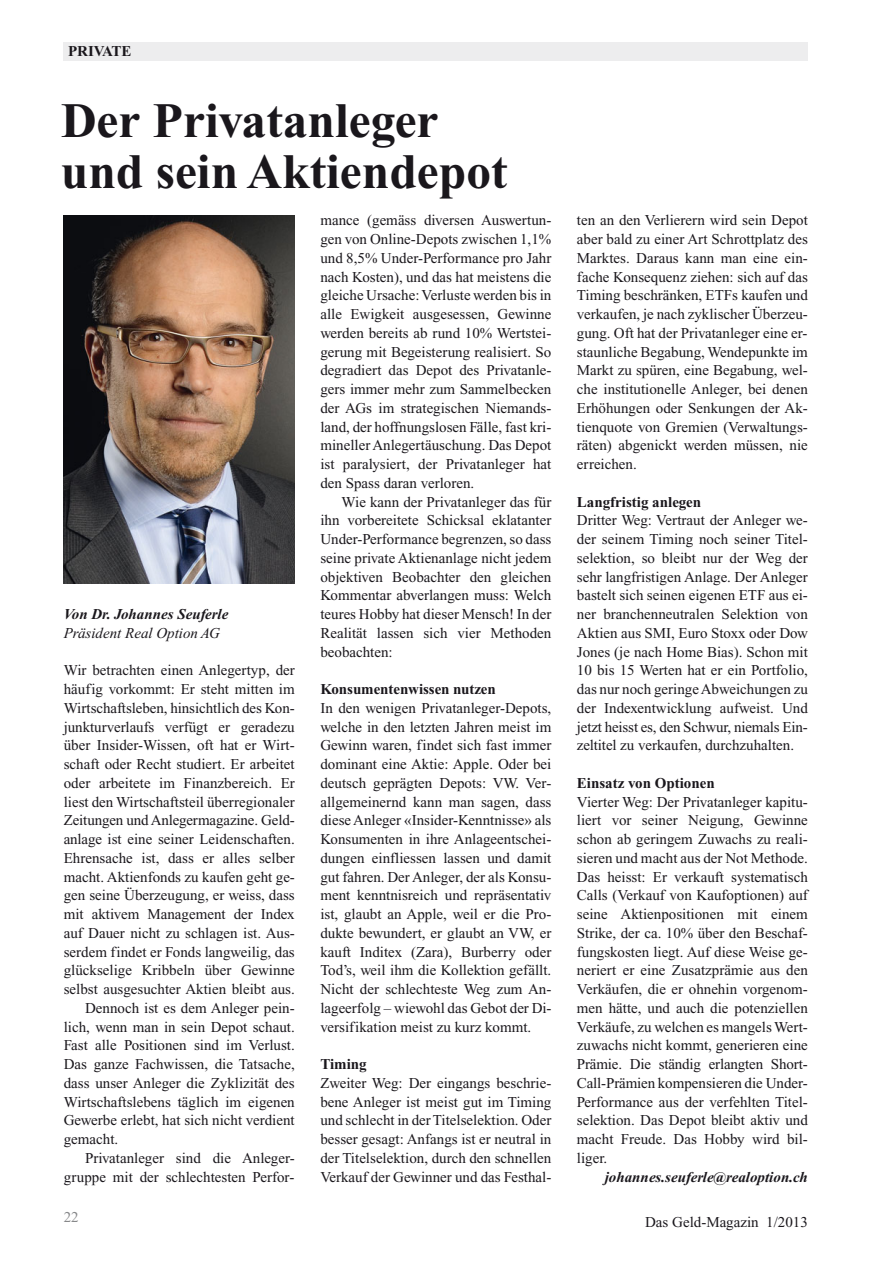
<style>
.page{position:relative;width:893px;height:1263px;background:#fff}
.page>*{position:absolute;margin:0;border:0;box-sizing:border-box;transform-origin:0 0}
.t1{font:700 49.5px/51px "Times New Roman PS Std";color:#1a171c}
.t2{font:15px/18.8px "Times New Roman PS Std";color:#1a171c;text-align:justify}
.t3{font:700 15px "Times New Roman PS Std";color:#1a171c}
.t4{font:italic 700 15px "Times New Roman PS Std";color:#1a171c}
.t5{font:italic 15px "Times New Roman PS Std";color:#1a171c}
.t6{font:15px "Times New Roman PS Std";color:#87888a}
</style>
<div class="page">
<div style="left:64px;top:43px;width:744px;height:18px;background:#ededee"></div>
<img style="left:64px;top:215px;width:231px;height:368px">
<p class="t3" style="left:68px;top:46px;width:65px">PRIVATE</p>
<h1 class="t1" style="left:61px;top:99px;width:448px">Der Privatanleger und sein Aktiendepot</h1>
<p class="t4" style="left:64px;top:609px;width:166px">Von Dr. Johannes Seuferle</p>
<p class="t5" style="left:64px;top:627px;width:158px">Präsident Real Option AG</p>
<p class="t2" style="left:64px;top:662px;width:233px">Wir betrachten einen Anlegertyp, der</p>
<p class="t2" style="left:64px;top:681px;width:233px">häufig vorkommt: Er steht mitten im</p>
<p class="t2" style="left:64px;top:700px;width:232px">Wirtschaftsleben, hinsichtlich des Kon-</p>
<p class="t2" style="left:64px;top:718px;width:233px">junkturverlaufs verfügt er geradezu</p>
<p class="t2" style="left:64px;top:737px;width:233px">über Insider-Wissen, oft hat er Wirt-</p>
<p class="t2" style="left:64px;top:756px;width:233px">schaft oder Recht studiert. Er arbeitet</p>
<p class="t2" style="left:64px;top:775px;width:233px">oder arbeitete im Finanzbereich. Er</p>
<p class="t2" style="left:64px;top:793px;width:233px">liest den Wirtschaftsteil überregionaler</p>
<p class="t2" style="left:64px;top:812px;width:232px">Zeitungen und Anlegermagazine. Geld-</p>
<p class="t2" style="left:64px;top:831px;width:233px">anlage ist eine seiner Leidenschaften.</p>
<p class="t2" style="left:64px;top:850px;width:233px">Ehrensache ist, dass er alles selber</p>
<p class="t2" style="left:64px;top:868px;width:233px">macht. Aktienfonds zu kaufen geht ge-</p>
<p class="t2" style="left:64px;top:887px;width:233px">gen seine Überzeugung, er weiss, dass</p>
<p class="t2" style="left:64px;top:906px;width:233px">mit aktivem Management der Index</p>
<p class="t2" style="left:64px;top:925px;width:233px">auf Dauer nicht zu schlagen ist. Aus-</p>
<p class="t2" style="left:64px;top:943px;width:233px">serdem findet er Fonds langweilig, das</p>
<p class="t2" style="left:64px;top:962px;width:233px">glückselige Kribbeln über Gewinne</p>
<p class="t2" style="left:64px;top:981px;width:233px">selbst ausgesuchter Aktien bleibt aus.</p>
<p class="t2" style="left:85px;top:1000px;width:211px">Dennoch ist es dem Anleger pein-</p>
<p class="t2" style="left:64px;top:1018px;width:233px">lich, wenn man in sein Depot schaut.</p>
<p class="t2" style="left:64px;top:1037px;width:233px">Fast alle Positionen sind im Verlust.</p>
<p class="t2" style="left:64px;top:1056px;width:233px">Das ganze Fachwissen, die Tatsache,</p>
<p class="t2" style="left:64px;top:1075px;width:233px">dass unser Anleger die Zyklizität des</p>
<p class="t2" style="left:64px;top:1093px;width:233px">Wirtschaftslebens täglich im eigenen</p>
<p class="t2" style="left:64px;top:1112px;width:233px">Gewerbe erlebt, hat sich nicht verdient</p>
<p class="t2" style="left:64px;top:1131px;width:56px">gemacht.</p>
<p class="t2" style="left:85px;top:1150px;width:211px">Privatanleger sind die Anleger-</p>
<p class="t2" style="left:64px;top:1168px;width:232px">gruppe mit der schlechtesten Perfor-</p>
<p class="t2" style="left:320px;top:212px;width:233px">mance (gemäss diversen Auswertun&shy;gen von Online-Depots zwischen 1,1% und 8,5% Under-Performance pro Jahr nach Kosten), und das hat meistens die gleiche Ursache: Verluste werden bis in alle Ewigkeit ausgesessen, Gewinne werden bereits ab rund 10% Wertstei&shy;gerung mit Begeisterung realisiert. So degradiert das Depot des Privatanle&shy;gers immer mehr zum Sammelbecken der AGs im strategischen Niemands&shy;land, der hoffnungslosen Fälle, fast kri&shy;mineller Anlegertäuschung. Das Depot ist paralysiert, der Privatanleger hat den Spass daran verloren.</p>
<p class="t2" style="left:320px;top:493px;width:233px;text-indent:21px">Wie kann der Privatanleger das für ihn vorbereitete Schicksal eklatanter Under-Performance begrenzen, so dass seine private Aktienanlage nicht jedem objektiven Beobachter den gleichen Kommentar abverlangen muss: Welch teures Hobby hat dieser Mensch! In der Realität lassen sich vier Methoden beobachten:</p>
<p class="t3" style="left:320px;top:684px;width:177px">Konsumentenwissen nutzen</p>
<p class="t2" style="left:320px;top:700px;width:233px">In den wenigen Privatanleger-Depots, welche in den letzten Jahren meist im Gewinn waren, findet sich fast immer dominant eine Aktie: Apple. Oder bei deutsch geprägten Depots: VW. Ver - allgemeinernd kann man sagen, dass diese Anleger «Insider-Kenntnisse» als Konsumenten in ihre Anlageentschei&shy;dungen einfliessen lassen und damit gut fahren. Der Anleger, der als Konsu&shy;ment kenntnisreich und repräsentativ ist, glaubt an Apple, weil er die Pro&shy;dukte bewundert, er glaubt an VW, er kauft Inditex (Zara), Burberry oder Tod’s, weil ihm die Kollektion gefällt.<br>Nicht der schlechteste Weg zum An - lageerfolg – wiewohl das Gebot der Di&shy;versifikation meist zu kurz kommt.</p>
<p class="t3" style="left:320px;top:1059px;width:48px">Timing</p>
<p class="t2" style="left:320px;top:1075px;width:233px">Zweiter Weg: Der eingangs beschrie&shy;bene Anleger ist meist gut im Timing und schlecht in der Titelselektion. Oder besser gesagt: Anfangs ist er neutral in der Titelselektion, durch den schnellen Verkauf der Gewinner und das Festhal-</p>
<p class="t2" style="left:577px;top:212px;width:233px">ten an den Verlierern wird sein Depot aber bald zu einer Art Schrottplatz des Marktes. Daraus kann man eine ein - fache Konsequenz ziehen: sich auf das Timing beschränken, ETFs kaufen und verkaufen, je nach zyklischer Überzeu&shy;gung. Oft hat der Privatanleger eine er&shy;staunliche Begabung, Wendepunkte im Markt zu spüren, eine Begabung, wel&shy;che institutionelle Anleger, bei denen Erhöhungen oder Senkungen der Ak&shy;tienquote von Gremien (Verwaltungs&shy;räten) abgenickt werden müssen, nie erreichen.</p>
<p class="t3" style="left:577px;top:496px;width:126px">Langfristig anlegen</p>
<p class="t2" style="left:577px;top:512px;width:233px">Dritter Weg: Vertraut der Anleger we&shy;der seinem Timing noch seiner Titel - selektion, so bleibt nur der Weg der sehr langfristigen Anlage. Der Anleger bastelt sich seinen eigenen ETF aus ei&shy;ner branchenneutralen Selektion von Aktien aus SMI, Euro Stoxx oder Dow Jones (je nach Home Bias). Schon mit 10 bis 15 Werten hat er ein Portfolio, das nur noch geringe Abweichungen zu der Indexentwicklung aufweist. Und jetzt heisst es, den Schwur, niemals Ein&shy;zeltitel zu verkaufen, durchzuhalten.</p>
<p class="t3" style="left:577px;top:777px;width:139px">Einsatz von Optionen</p>
<p class="t2" style="left:577px;top:793px;width:233px">Vierter Weg: Der Privatanleger kapitu&shy;liert vor seiner Neigung, Gewinne schon ab geringem Zuwachs zu reali&shy;sieren und macht aus der Not Methode.<br>Das heisst: Er verkauft systematisch Calls (Verkauf von Kaufoptionen) auf seine Aktienpositionen mit einem Strike, der ca. 10% über den Beschaf&shy;fungskosten liegt. Auf diese Weise ge&shy;neriert er eine Zusatzprämie aus den Verkäufen, die er ohnehin vorgenom&shy;men hätte, und auch die potenziellen Verkäufe, zu welchen es mangels Wert&shy;zuwachs nicht kommt, generieren eine Prämie. Die ständig erlangten Short-Call-Prämien kompensieren die Under-Performance aus der verfehlten Titel&shy;selektion. Das Depot bleibt aktiv und macht Freude. Das Hobby wird bil - liger.</p>
<p class="t4" style="left:605px;top:1171px;width:205px">johannes.seuferle@realoption.ch</p>
<p class="t6" style="left:64px;top:1212px;width:16px">22</p>
<p class="t2" style="left:645px;top:1214px;width:164px">Das Geld-Magazin 1/2013</p>
</div>
